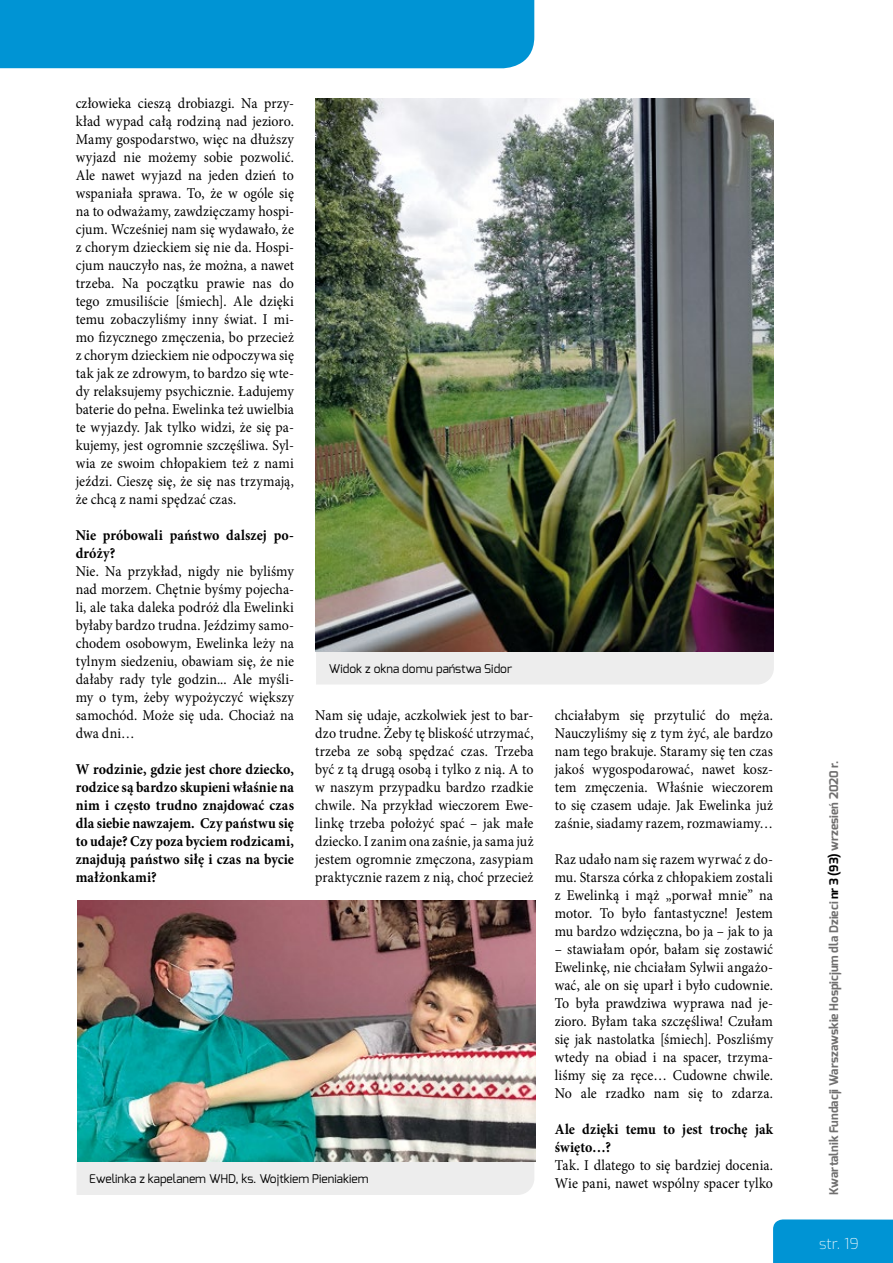
<style>
.page{position:relative;width:893px;height:1263px;background:#fff}
.page>*{position:absolute;margin:0;border:0;box-sizing:border-box;transform-origin:0 0}
.t1{font:15px/18px "Minion Pro";letter-spacing:.005em;color:#000;text-align:justify;scale:.93 1}
.t2{font:700 15px/18px "Minion Pro";letter-spacing:.005em;color:#000;scale:.93 1}
.t3{font:200 15px "Exo";color:#fff}
.t4{font:12px "Exo";color:#000}
.t5{font:700 12px "Exo";color:#706f6f}
.s1{color:#000}
</style>
<div class="page">
<div style="left:0;top:0;width:534px;height:68px;background:#0094d4"></div>
<div style="left:773px;top:1219px;width:120px;height:44px;background:#0094d4"></div>
<div style="left:316px;top:651px;width:458px;height:33px;background:#ededed"></div>
<img style="left:316px;top:99px;width:457px;height:552px">
<div style="left:77px;top:1162px;width:457px;height:33px;background:#ededed"></div>
<img style="left:77px;top:900px;width:458px;height:262px">
<p class="t1" style="left:76px;top:94px;width:236px">człowieka cieszą drobiazgi. Na przy&shy;kład wypad całą rodziną nad jezioro.<br>Mamy gospodarstwo, więc na dłuższy wyjazd nie możemy sobie pozwolić.<br>Ale nawet wyjazd na jeden dzień to wspaniała sprawa. To, że w ogóle się na to odważamy, zawdzięczamy hospi&shy;cjum. Wcześniej nam się wydawało, że z chorym dzieckiem się nie da. Hospi&shy;cjum nauczyło nas, że można, a nawet trzeba. Na początku prawie nas do tego zmusiliście [śmiech]. Ale dzięki temu zobaczyliśmy inny świat. I mi&shy;mo fizycznego zmęczenia, bo przecież z chorym dzieckiem nie odpoczywa się tak jak ze zdrowym, to bardzo się wte&shy;dy relaksujemy psychicznie. Ładujemy baterie do pełna. Ewelinka też uwielbia te wyjazdy. Jak tylko widzi, że się pa&shy;kujemy, jest ogromnie szczęśliwa. Syl&shy;wia ze swoim chłopakiem też z nami jeździ. Cieszę się, że się nas trzymają, że chcą z nami spędzać czas.</p>
<p class="t2" style="left:76px;top:526px;width:236px">Nie próbowali państwo dalszej po&shy;dróży?</p>
<p class="t1" style="left:76px;top:562px;width:236px">Nie. Na przykład, nigdy nie byliśmy nad morzem. Chętnie byśmy pojecha&shy;li, ale taka daleka podróż dla Ewelinki byłaby bardzo trudna. Jeździmy samo&shy;chodem osobowym, Ewelinka leży na tylnym siedzeniu, obawiam się, że nie dałaby rady tyle godzin... Ale myśli&shy;my o tym, żeby wypożyczyć większy samochód. Może się uda. Chociaż na dwa dni…</p>
<p class="t2" style="left:76px;top:760px;width:236px;text-align:justify">W rodzinie, gdzie jest chore dziecko, rodzice są bardzo skupieni właśnie na nim i często trudno znajdować czas dla siebie nawzajem. Czy państwu się to udaje? Czy poza byciem rodzicami, znajdują państwo siłę i czas na bycie małżonkami?</p>
<p class="t4" style="left:329px;top:661px;width:185px">Widok z okna domu państwa Sidor</p>
<p class="t1" style="left:315px;top:706px;width:236px">Nam się udaje, aczkolwiek jest to bar&shy;dzo trudne. Żeby tę bliskość utrzymać, trzeba ze sobą spędzać czas. Trzeba być z tą drugą osobą i tylko z nią. A to w naszym przypadku bardzo rzadkie chwile. Na przykład wieczorem Ewe&shy;linkę trzeba położyć spać – jak małe dziecko. I zanim ona zaśnie, ja sama już jestem ogromnie zmęczona, zasypiam praktycznie razem z nią, choć przecież</p>
<p class="t1" style="left:555px;top:706px;width:236px">chciałabym się przytulić do męża.<br>Nauczyliśmy się z tym żyć, ale bardzo nam tego brakuje. Staramy się ten czas jakoś wygospodarować, nawet kosz&shy;tem zmęczenia. Właśnie wieczorem to się czasem udaje. Jak Ewelinka już zaśnie, siadamy razem, rozmawiamy…</p>
<p class="t1" style="left:555px;top:850px;width:236px">Raz udało nam się razem wyrwać z do&shy;mu. Starsza córka z chłopakiem zostali z Ewelinką i mąż „porwał mnie” na motor. To było fantastyczne! Jestem mu bardzo wdzięczna, bo ja – jak to ja</p>
<p class="t1" style="left:555px;top:940px;width:236px">– stawiałam opór, bałam się zostawić Ewelinkę, nie chciałam Sylwii angażo&shy;wać, ale on się uparł i było cudownie.<br>To była prawdziwa wyprawa nad je&shy;zioro. Byłam taka szczęśliwa! Czułam się jak nastolatka [śmiech]. Poszliśmy wtedy na obiad i na spacer, trzyma&shy;liśmy się za ręce… Cudowne chwile.<br>No ale rzadko nam się to zdarza.</p>
<p class="t2" style="left:555px;top:1120px;width:236px">Ale dzięki temu to jest trochę jak święto…?</p>
<p class="t1" style="left:555px;top:1156px;width:236px">Tak. I dlatego to się bardziej docenia.<br>Wie pani, nawet wspólny spacer tylko</p>
<p class="t4" style="left:89px;top:1171px;width:281px">Ewelinka z kapelanem WHD, ks. Wojtkiem Pieniakiem</p>
<p class="t5" style="left:826px;top:1195px;width:436px;rotate:-90deg">Kwartalnik Fundacji Warszawskie Hospicjum dla Dzieci <span class="s1">nr 3 (93)</span> wrzesień 2020 r.</p>
<p class="t3" style="left:819px;top:1232px;width:41px">str. 19</p>
</div>
